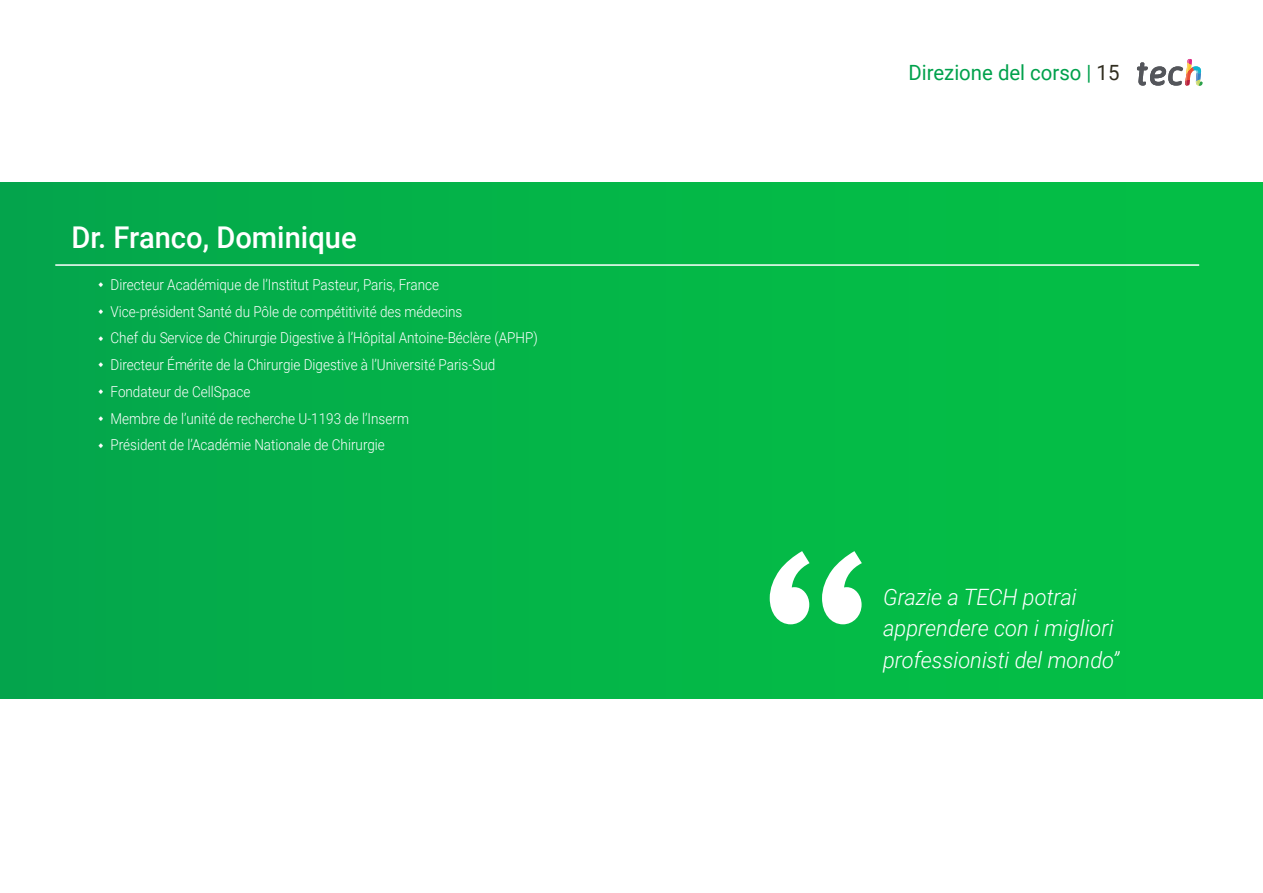
<style>
.page{position:relative;width:1263px;height:893px;background:#fff}
.page>*{position:absolute;margin:0;border:0;box-sizing:border-box;transform-origin:0 0}
.t1{font:500 30px "Roboto";color:#fff}
.t2{font:italic 300 22.5px/31.5px "Roboto";color:#fff}
.t3{font:21px "Roboto";color:#01a14c}
.t4{font:300 15px/26.7px "Roboto";color:#fff;scale:.9 1}
.s1{color:#312e20}
</style>
<div class="page">
<svg style="left:1137px;top:59px;width:65px;height:27px"></svg>
<div style="left:0;top:182px;width:1263px;height:516px;background:linear-gradient(to right,#04a74b,#04c245)"></div>
<hr style="left:55px;top:264px;width:1144px;height:2px;background:#fff">
<svg style="left:770px;top:551px;width:92px;height:73px"></svg>
<svg style="left:99px;top:282px;width:4px;height:5px"></svg>
<svg style="left:99px;top:309px;width:4px;height:5px"></svg>
<svg style="left:99px;top:336px;width:4px;height:5px"></svg>
<svg style="left:99px;top:362px;width:4px;height:5px"></svg>
<svg style="left:99px;top:389px;width:4px;height:5px"></svg>
<svg style="left:99px;top:416px;width:4px;height:5px"></svg>
<svg style="left:99px;top:443px;width:4px;height:5px"></svg>
<h1 class="t1" style="left:71px;top:216px;width:287px">Dr. Franco, Dominique</h1>
<p class="t4" style="left:111px;top:271px;width:476px">Directeur Académique de l’Institut Pasteur, Paris, France<br>Vice-président Santé du Pôle de compétitivité des médecins<br>Chef du Service de Chirurgie Digestive à l’Hôpital Antoine-Béclère (APHP)<br>Directeur Émérite de la Chirurgie Digestive à l’Université Paris-Sud Fondateur de CellSpace<br>Membre de l’unité de recherche U-1193 de l’Inserm<br>Président de l’Académie Nationale de Chirurgie</p>
<h3 class="t3" style="left:908px;top:57px;width:213px">Direzione del corso | <span class="s1">15</span></h3>
<h2 class="t2" style="left:883px;top:580px;width:238px">Grazie a TECH potrai apprendere con i migliori professionisti del mondo”</h2>
</div>
